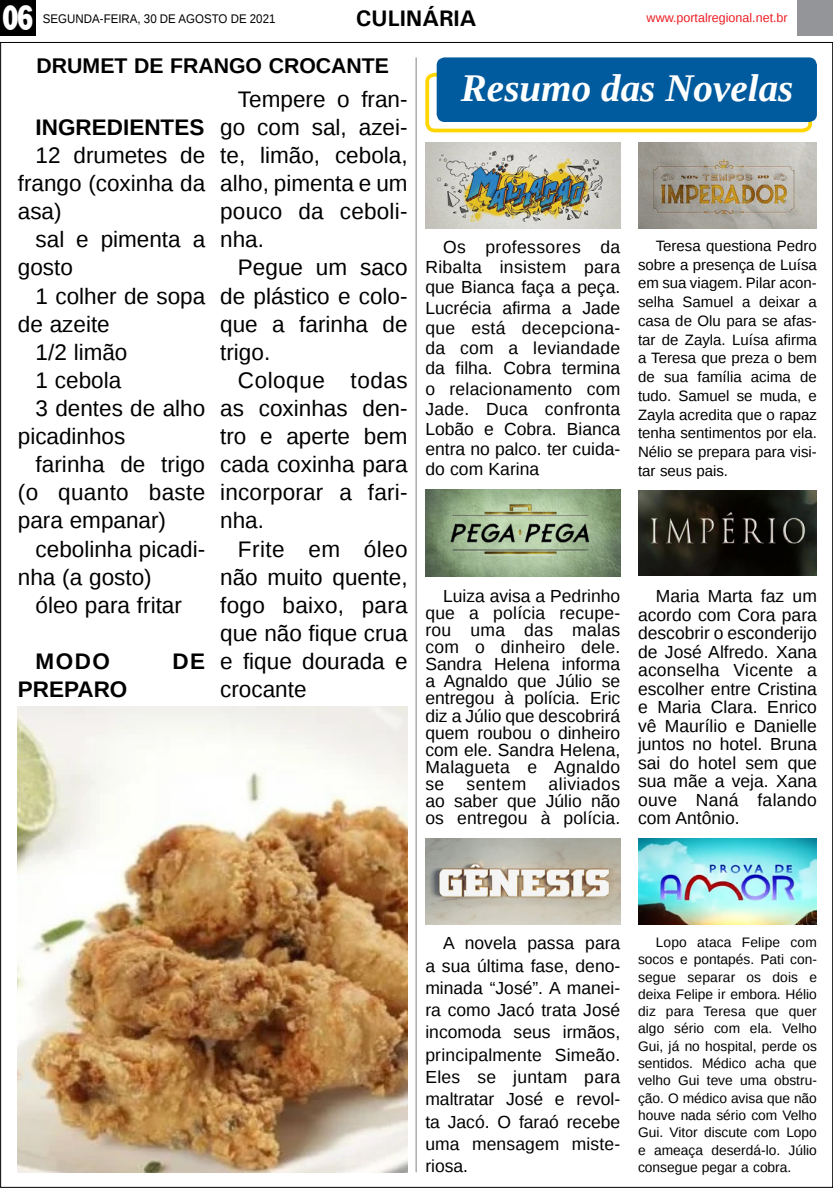
<style>
.page{position:relative;width:833px;height:1188px;background:#fff}
.page>*{position:absolute;margin:0;border:0;box-sizing:border-box;transform-origin:0 0}
.TÍTULO{font:italic 700 39px "Liberation Serif";color:#fff}
.t1{font:800 36.12px "Rockwell";color:#fff;scale:.7 1}
.MATÉRIA{font:22.5px/28.1px "Liberation Sans";color:#000;text-align:justify}
.MATÉRIA-2{font:700 22.5px "Liberation Sans";color:#000}
.TITULO_PG{font:700 22.5px "Univers";color:#000}
.TÍTULO-2{font:700 21.25px "Liberation Sans";color:#000}
.MATÉRIA-3{font:17.5px/17.1px "Liberation Sans";color:#000;text-align:justify}
.MATÉRIA-4{font:15px/18.8px "Liberation Sans";color:#000;text-align:justify}
.MATÉRIA-5{font:13.75px/17.4px "Liberation Sans";color:#000;text-align:justify}
.DATA_PG{font:12.5px "Liberation Sans";color:#000;scale:.92 1}
.DATA_PG-2{font:12.5px "Liberation Sans";color:#ed1d24}
</style>
<div class="page">
<div style="left:0;top:0;width:36px;height:35px;background:#000"></div>
<div style="left:797px;top:0;width:36px;height:35px;background:#939598"></div>
<img style="left:425px;top:142px;width:195px;height:86px">
<img style="left:638px;top:142px;width:179px;height:86px">
<img style="left:425px;top:489px;width:195px;height:87px">
<img style="left:638px;top:490px;width:179px;height:85px">
<img style="left:425px;top:838px;width:195px;height:86px">
<svg style="left:425px;top:71px;width:388px;height:62px"></svg>
<div style="left:437px;top:57px;width:380px;height:65px;background:#005b9e;border-radius:8px"></div>
<hr style="left:416px;top:57px;width:1px;height:1114px;background:#000">
<img style="left:638px;top:838px;width:179px;height:86px">
<img style="left:18px;top:706px;width:389px;height:465px">
<p class="t1" style="left:2px;top:-3px;width:48px">06</p>
<p class="DATA_PG" style="left:43px;top:12px;width:254px">SEGUNDA-FEIRA, 30 DE AGOSTO DE 2021</p>
<p class="TITULO_PG" style="left:356px;top:5px;width:122px">CULINÁRIA</p>
<p class="DATA_PG-2" style="left:646px;top:11px;width:143px">www.portalregional.net.br</p>
<p class="TÍTULO-2" style="left:37px;top:51px;width:354px">DRUMET DE FRANGO CROCANTE</p>
<p class="MATÉRIA-2" style="left:36px;top:112px;width:170px">INGREDIENTES</p>
<p class="MATÉRIA" style="left:18px;top:142px;width:189px;text-indent:18px">12 drumetes de frango (coxinha da asa)</p>
<p class="MATÉRIA" style="left:18px;top:226px;width:189px;text-indent:18px">sal e pimenta a gosto</p>
<p class="MATÉRIA" style="left:18px;top:282px;width:189px;text-indent:18px">1 colher de sopa de azeite</p>
<p class="MATÉRIA" style="left:36px;top:339px;width:93px">1/2 limão</p>
<p class="MATÉRIA" style="left:36px;top:367px;width:87px">1 cebola</p>
<p class="MATÉRIA" style="left:18px;top:395px;width:189px;text-indent:18px">3 dentes de alho picadinhos</p>
<p class="MATÉRIA" style="left:18px;top:451px;width:189px;text-indent:18px">farinha de trigo (o quanto baste para empanar)</p>
<p class="MATÉRIA" style="left:18px;top:535px;width:189px;text-indent:18px">cebolinha picadi&shy;nha (a gosto)</p>
<p class="MATÉRIA" style="left:36px;top:591px;width:148px">óleo para fritar</p>
<p class="MATÉRIA-2" style="left:36px;top:645px;width:76px">MODO</p>
<p class="MATÉRIA-2" style="left:172px;top:645px;width:34px">DE</p>
<p class="MATÉRIA-2" style="left:18px;top:673px;width:111px">PREPARO</p>
<p class="MATÉRIA" style="left:220px;top:86px;width:189px;text-indent:18px">Tempere o fran&shy;go com sal, azei&shy;te, limão, cebola, alho, pimenta e um pouco da ceboli&shy;nha.</p>
<p class="MATÉRIA" style="left:220px;top:254px;width:189px;text-indent:18px">Pegue um saco de plástico e colo&shy;que a farinha de trigo.</p>
<p class="MATÉRIA" style="left:220px;top:367px;width:189px;text-indent:18px">Coloque todas as coxinhas den&shy;tro e aperte bem cada coxinha para incorporar a fari&shy;nha.</p>
<p class="MATÉRIA" style="left:220px;top:535px;width:189px;text-indent:18px">Frite em óleo não muito quente, fogo baixo, para que não fique crua e fique dourada e crocante</p>
<p class="TÍTULO" style="left:461px;top:63px;width:334px">Resumo das Novelas</p>
<p class="MATÉRIA-3" style="left:425px;top:237px;width:196px;line-height:20.2px;text-indent:18px">Os professores da Ribalta insistem para que Bianca faça a peça.<br>Lucrécia afirma a Jade que está decepciona&shy;da com a leviandade da filha. Cobra termina o relacionamento com Jade. Duca confronta Lobão e Cobra. Bianca entra no palco. ter cuida&shy;do com Karina</p>
<p class="MATÉRIA-4" style="left:638px;top:237px;width:180px;text-indent:18px">Teresa questiona Pedro sobre a presença de Luísa em sua viagem. Pilar acon&shy;selha Samuel a deixar a casa de Olu para se afas&shy;tar de Zayla. Luísa afirma a Teresa que preza o bem de sua família acima de tudo. Samuel se muda, e Zayla acredita que o rapaz tenha sentimentos por ela.<br>Nélio se prepara para visi&shy;tar seus pais.</p>
<p class="MATÉRIA-3" style="left:425px;top:587px;width:196px;text-indent:18px">Luiza avisa a Pedrinho que a polícia recupe&shy;rou uma das malas com o dinheiro dele.<br>Sandra Helena informa a Agnaldo que Júlio se entregou à polícia. Eric diz a Júlio que descobrirá quem roubou o dinheiro com ele. Sandra Helena, Malagueta e Agnaldo se</p>
<p class="MATÉRIA-3" style="left:425px;top:776px;width:196px;text-indent:123px">aliviados ao saber que Júlio não os entregou à polícia.</p>
<p class="MATÉRIA-3" style="left:466px;top:776px;width:61px">sentem</p>
<p class="MATÉRIA-3" style="left:638px;top:587px;width:180px;line-height:18.5px;text-indent:18px">Maria Marta faz um acordo com Cora para descobrir o esconderijo de José Alfredo. Xana aconselha Vicente a escolher entre Cristina e Maria Clara. Enrico vê Maurílio e Danielle juntos no hotel. Bruna sai do hotel sem que sua mãe a veja. Xana ouve Naná falando com Antônio.</p>
<p class="MATÉRIA-3" style="left:425px;top:932px;width:196px;line-height:22.2px;text-indent:18px">A novela passa para a sua última fase, deno&shy;minada “José”. A manei&shy;ra como Jacó trata José incomoda seus irmãos, principalmente Simeão.<br>Eles se juntam para maltratar José e revol&shy;ta Jacó. O faraó recebe uma mensagem miste&shy;riosa.</p>
<p class="MATÉRIA-5" style="left:638px;top:933px;width:180px;text-indent:18px">Lopo ataca Felipe com socos e pontapés. Pati con&shy;segue separar os dois e deixa Felipe ir embora. Hélio diz para Teresa que quer algo sério com ela. Velho Gui, já no hospital, perde os sentidos. Médico acha que velho Gui teve uma obstru&shy;ção. O médico avisa que não houve nada sério com Velho Gui. Vitor discute com Lopo e ameaça deserdá-lo. Júlio consegue pegar a cobra.</p>
</div>
